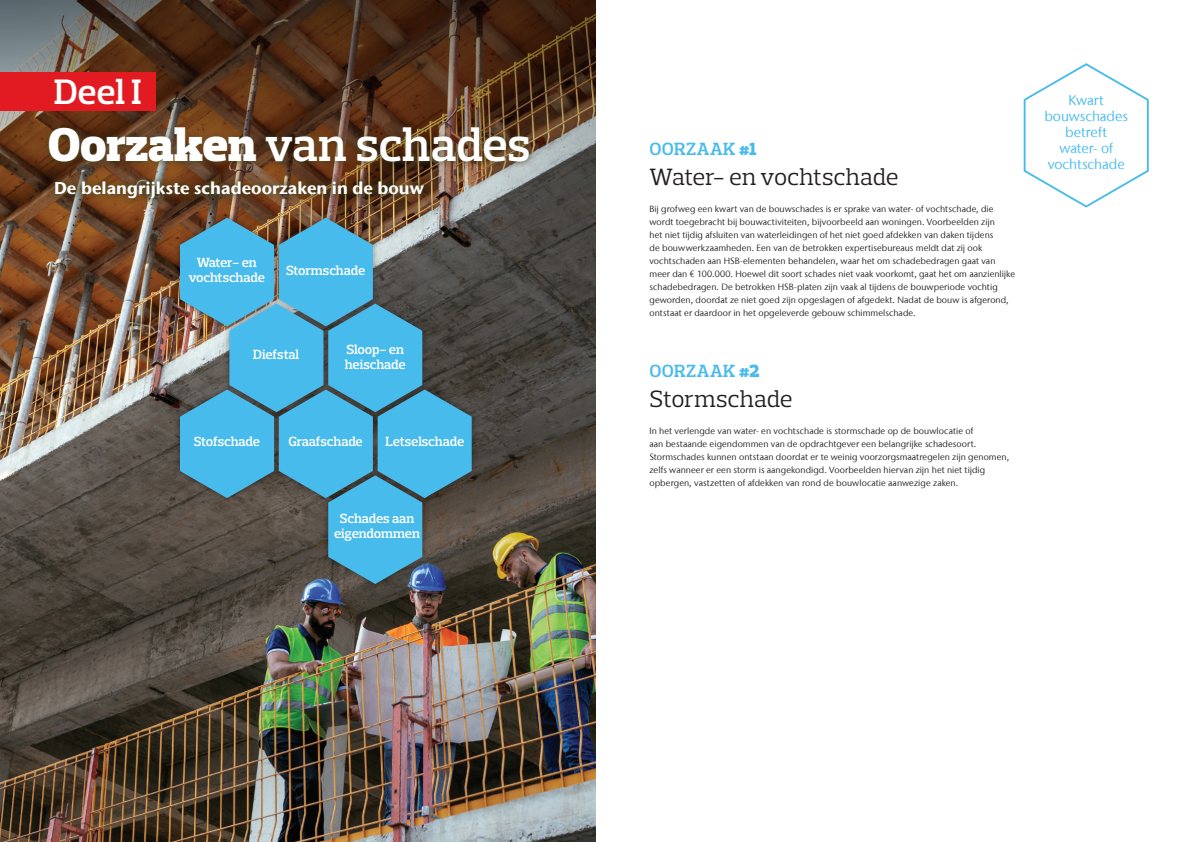
<style>
.page{position:relative;width:1191px;height:842px;background:#fff}
.page>*{position:absolute;margin:0;border:0;box-sizing:border-box;transform-origin:0 0}
.t1{font:600 48.1px "Prelo Slab";letter-spacing:-.005em;color:#fff}
.t2{font:600 36px "Prelo Slab";color:#fff}
.t3{font:24px "Prelo Slab";letter-spacing:-.005em;color:#231f20}
.t4{font:600 18px "Prelo Slab";letter-spacing:.025em;color:#47bbeb}
.t5{font:700 17px "Stone Sans IIITC Com";color:#fff}
.t6{font:14.1px/16px "Stone Sans IIITC Com";letter-spacing:-.005em;color:#47bbeb;text-align:center}
.t7{font:600 13.5px/14.8px "Prelo Slab";letter-spacing:-.01em;color:#fff;text-align:center}
.t8{font:9px/13px "Stone Sans IIITC Com";letter-spacing:.005em;color:#231f20}
.s1{font-weight:900}
</style>
<div class="page">
<img style="left:0;top:386px;width:595px;height:456px">
<svg style="left:1023px;top:63px;width:126px;height:145px"></svg>
<img style="left:0;top:0;width:595px;height:386px">
<div style="left:173px;top:211px;width:306px;height:379px;background:#000104;opacity:.41"></div>
<svg style="left:180px;top:218px;width:292px;height:366px;background:#508fa7"></svg>
<div style="left:0;top:72px;width:156px;height:38px;background:#e21a21"></div>
<div style="left:43px;top:121px;width:492px;height:47px;background:#453f18;opacity:.75"></div>
<div style="left:45px;top:171px;width:388px;height:37px;background:#453f18;opacity:.75"></div>
<h2 class="t2" style="left:54px;top:70px;width:89px">Deel I</h2>
<h1 class="t1" style="left:48px;top:115px;width:484px"><span class="s1">Oorzaken</span> van schades</h1>
<h3 class="t5" style="left:54px;top:177px;width:371px">De belangrijkste schadeoorzaken in de bouw</h3>
<h3 class="t7" style="left:189px;top:255px;width:78px">Water- en vochtschade</h3>
<h3 class="t7" style="left:286px;top:263px;width:81px">Stormschade</h3>
<h3 class="t7" style="left:253px;top:347px;width:47px">Diefstal</h3>
<h3 class="t7" style="left:345px;top:342px;width:62px;text-align:left">Sloop- en heischade</h3>
<h3 class="t7" style="left:194px;top:434px;width:68px">Stofschade</h3>
<h3 class="t7" style="left:288px;top:434px;width:76px">Graafschade</h3>
<h3 class="t7" style="left:385px;top:434px;width:80px">Letselschade</h3>
<h3 class="t7" style="left:334px;top:511px;width:88px">Schades aan eigendommen</h3>
<h3 class="t4" style="left:649px;top:138px;width:109px">OORZAAK <span class="s1">#1</span></h3>
<h3 class="t3" style="left:649px;top:162px;width:250px">Water- en vochtschade</h3>
<p class="t8" style="left:649px;top:202px;width:367px">Bij grofweg een kwart van de bouwschades is er sprake van water- of vochtschade, die wordt toegebracht bij bouwactiviteiten, bijvoorbeeld aan woningen. Voorbeelden zijn<br>het niet tijdig afsluiten van waterleidingen of het niet goed afdekken van daken tijdens<br>de bouwwerkzaamheden. Een van de betrokken expertisebureaus meldt dat zij ook vochtschaden aan HSB-elementen behandelen, waar het om schadebedragen gaat van meer dan € 100.000. Hoewel dit soort schades niet vaak voorkomt, gaat het om aanzienlijke schadebedragen. De betrokken HSB-platen zijn vaak al tijdens de bouwperiode vochtig geworden, doordat ze niet goed zijn opgeslagen of afgedekt. Nadat de bouw is afgerond, ontstaat er daardoor in het opgeleverde gebouw schimmelschade.</p>
<h3 class="t4" style="left:649px;top:360px;width:111px">OORZAAK <span class="s1">#2</span></h3>
<h3 class="t3" style="left:649px;top:385px;width:144px">Stormschade</h3>
<p class="t8" style="left:649px;top:425px;width:361px">In het verlengde van water- en vochtschade is stormschade op de bouwlocatie of<br>aan bestaande eigendommen van de opdrachtgever een belangrijke schadesoort.<br>Stormschades kunnen ontstaan doordat er te weinig voorzorgsmaatregelen zijn genomen, zelfs wanneer er een storm is aangekondigd. Voorbeelden hiervan zijn het niet tijdig opbergen, vastzetten of afdekken van rond de bouwlocatie aanwezige zaken.</p>
<h3 class="t6" style="left:1044px;top:92px;width:85px">Kwart bouwschades betreft<br>water- of vochtschade</h3>
</div>
